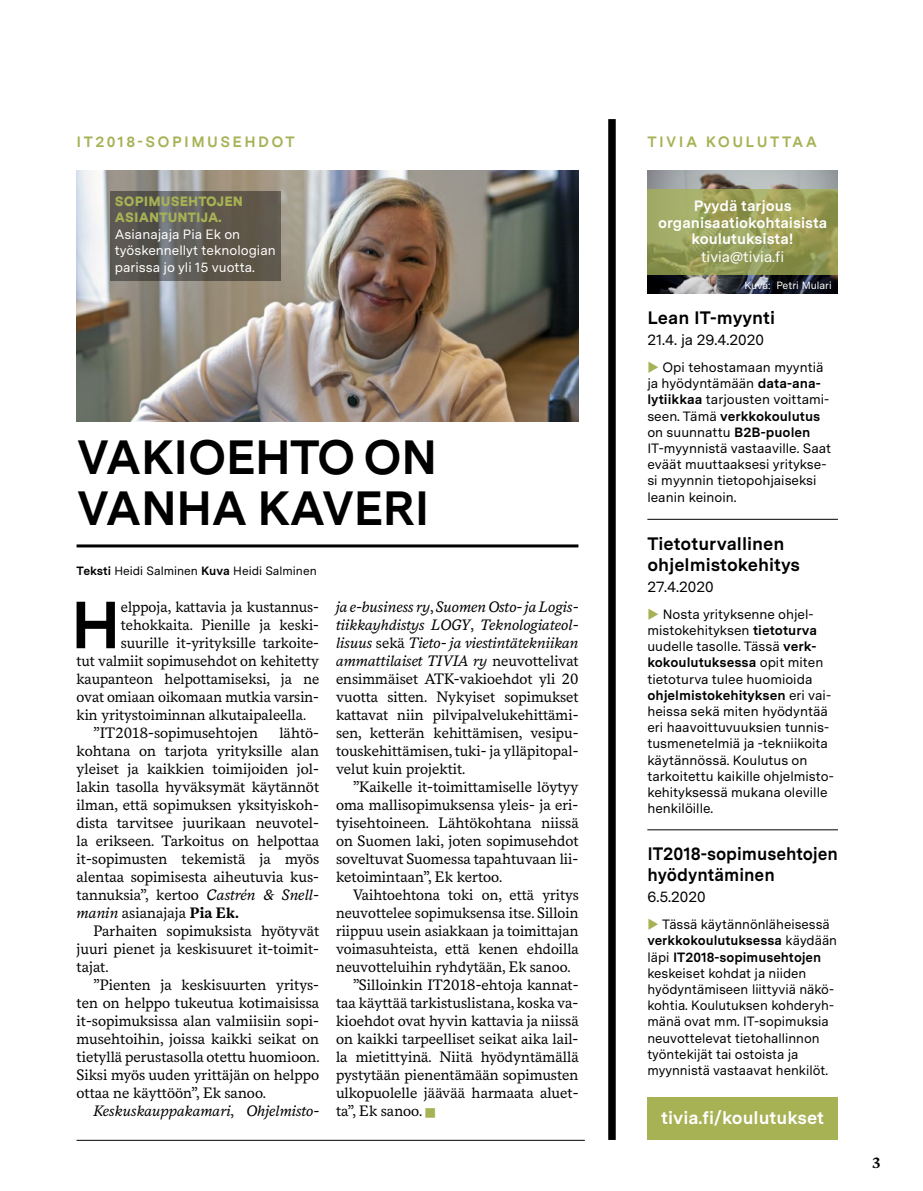
<style>
.page{position:relative;width:923px;height:1191px;background:#fff}
.page>*{position:absolute;margin:0;border:0;box-sizing:border-box;transform-origin:0 0}
.t1{font:700 66.45px "Messina Sans";color:#000}
.t2{font:700 48px/51px "Messina Sans";letter-spacing:-.02em;color:#000}
.t3{font:700 18px/21px "Messina Sans";color:#000}
.t4{font:700 18px/21px "Messina Sans";color:#000;scale:.95 1}
.t5{font:700 18px "Messina Sans";color:#fff}
.t6{font:16.5px "Wingdings";color:#a7b255}
.t7{font:15px/18px "Messina Serif";color:#000;text-align:justify}
.t8{font:700 15px/16.5px "Messina Sans";color:#fff;text-align:center}
.t9{font:700 15px "Messina Sans";letter-spacing:.16em;color:#a7b255}
.t10{font:15px "Messina Sans";color:#000}
.t11{font:italic 15px "Messina Serif";color:#000}
.t12{font:15px "Messina Sans";color:#fff}
.t13{font:700 15px "Messina Serif";color:#000}
.t14{font:13.5px/16.2px "Messina Sans";color:#000}
.t15{font:13.5px/16.5px "Messina Sans";color:#fff}
.t16{font:900 13.5px/16.5px "Messina Sans";letter-spacing:.01em;color:#a7b255}
.t17{font:12px "Messina Sans";color:#000}
.t18{font:10.5px "Messina Sans";color:#fff}
.s1{font-weight:700}
.s2{color:#a7b255}
.s3{font-style:italic}
.s4{font-style:normal}
</style>
<div class="page">
<img style="left:77px;top:170px;width:501px;height:251px">
<div style="left:647px;top:1097px;width:191px;height:43px;background:#a7b255"></div>
<hr style="left:77px;top:544px;width:501px;height:3px;background:#000">
<hr style="left:647px;top:829px;width:191px;height:1px;background:#000">
<hr style="left:647px;top:519px;width:191px;height:1px;background:#000">
<hr style="left:77px;top:1140px;width:508px;height:1px;background:#000">
<div style="left:608px;top:119px;width:8px;height:1021px;background:#000"></div>
<img style="left:647px;top:170px;width:191px;height:123px">
<svg style="left:647px;top:189px;width:191px;height:85px;background:#989e58"></svg>
<svg style="left:111px;top:191px;width:170px;height:90px;background:#5e5a52"></svg>
<p class="t9" style="left:77px;top:131px;width:220px">IT2018-SOPIMUSEHDOT</p>
<p class="t9" style="left:647px;top:131px;width:171px">TIVIA KOULUTTAA</p>
<p class="t16" style="left:115px;top:192px;width:130px">SOPIMUSEHTOJEN<br>ASIANTUNTIJA.</p>
<p class="t15" style="left:115px;top:225px;width:162px">Asianajaja Pia Ek on työskennellyt teknologian parissa jo yli 15 vuotta.</p>
<h2 class="t2" style="left:77px;top:430px;width:362px">VAKIOEHTO ON<br>VANHA KAVERI</h2>
<p class="t17" style="left:77px;top:561px;width:242px"><span class="s1">Teksti</span> Heidi Salminen <span class="s1">Kuva</span> Heidi Salminen</p>
<p class="t8" style="left:658px;top:197px;width:171px">Pyydä tarjous organisaatiokohtaisista koulutuksista!</p>
<p class="t12" style="left:701px;top:246px;width:85px">tivia@tivia.fi</p>
<p class="t18" style="left:744px;top:277px;width:89px">Kuva: Petri Mulari</p>
<p class="t3" style="left:647px;top:306px;width:129px">Lean IT-myynti</p>
<p class="t10" style="left:647px;top:328px;width:118px">21.4. ja 29.4.2020</p>
<p class="t14" style="left:647px;top:359px;width:185px"><span class="s2">◆</span> Opi tehostamaan myyntiä ja hyödyntämään <span class="s1">data-ana&shy;lytiikkaa</span> tarjousten voittami&shy;seen. Tämä <span class="s1">verkkokoulutus </span>on suunnattu <span class="s1">B2B-puolen<br></span>IT-myynnistä vastaaville. Saat eväät muuttaaksesi yritykse&shy;si myynnin tietopohjaiseksi leanin keinoin.</p>
<p class="t3" style="left:647px;top:532px;width:154px">Tietoturvallinen ohjelmistokehitys</p>
<p class="t10" style="left:647px;top:575px;width:68px">27.4.2020</p>
<h1 class="t1" style="left:71px;top:575px;width:52px">H</h1>
<p class="t7" style="left:121px;top:597px;width:200px">elppoja, kattavia ja kustannus-</p>
<p class="t7" style="left:121px;top:615px;width:200px">tehokkaita. Pienille ja keski-</p>
<p class="t7" style="left:121px;top:633px;width:200px">suurille it-yrityksille tarkoite-</p>
<p class="t7" style="left:77px;top:651px;width:244px">tut valmiit sopimusehdot on kehitetty</p>
<p class="t7" style="left:77px;top:669px;width:244px">kaupanteon helpottamiseksi, ja ne</p>
<p class="t7" style="left:77px;top:687px;width:244px">ovat omiaan oikomaan mutkia varsin-</p>
<p class="t7" style="left:77px;top:705px;width:231px">kin yritystoiminnan alkutaipaleella.</p>
<p class="t7" style="left:94px;top:723px;width:166px">”IT2018-sopimusehtojen</p>
<p class="t7" style="left:77px;top:723px;width:244px;text-indent:203px">lähtö&shy;kohtana on tarjota yrityksille alan yleiset ja kaikkien toimijoiden jol&shy;lakin tasolla hyväksymät käytännöt ilman, että sopimuksen yksityiskoh&shy;dista tarvitsee juurikaan neuvotel&shy;la erikseen. Tarkoitus on helpottaa it-sopimusten tekemistä ja myös alentaa sopimisesta aiheutuvia kus&shy;tannuksia”, kertoo <span class="s3">Castrén &amp; Snell&shy;manin</span> asianajaja <span class="s1">Pia Ek.</span></p>
<p class="t7" style="left:77px;top:921px;width:244px;text-indent:17px">Parhaiten sopimuksista hyötyvät juuri pienet ja keskisuuret it-toimit&shy;tajat.</p>
<p class="t7" style="left:77px;top:975px;width:245px;text-indent:17px">”Pienten ja keskisuurten yritys&shy;ten on helppo tukeutua kotimaisissa it-sopimuksissa alan valmiisiin sopi&shy;musehtoihin, joissa kaikki seikat on tietyllä perustasolla otettu huomioon.<br>Siksi myös uuden yrittäjän on helppo ottaa ne käyttöön”, Ek sanoo.</p>
<p class="t11" style="left:94px;top:1100px;width:227px">Keskuskauppakamari<span class="s4">,</span> Ohjelmisto-</p>
<p class="t7" style="left:336px;top:597px;width:244px"><span class="s3">ja e-business ry</span>, <span class="s3">Suomen Osto- ja Logis&shy;tiikkayhdistys LOGY</span>, <span class="s3">Teknologiateol&shy;lisuus</span> sekä <span class="s3">Tieto- ja viestintätekniikan ammattilaiset TIVIA ry</span> neuvottelivat ensimmäiset ATK-vakioehdot yli 20 vuotta sitten. Nykyiset sopimukset kattavat niin pilvipalvelukehittämi&shy;sen, ketterän kehittämisen, vesipu&shy;touskehittämisen, tuki- ja ylläpitopal&shy;velut kuin projektit.</p>
<p class="t7" style="left:336px;top:777px;width:244px;text-indent:17px">”Kaikelle it-toimittamiselle löytyy oma mallisopimuksensa yleis- ja eri&shy;tyisehtoineen. Lähtökohtana niissä on Suomen laki, joten sopimusehdot soveltuvat Suomessa tapahtuvaan lii&shy;ketoimintaan”, Ek kertoo.</p>
<p class="t7" style="left:353px;top:885px;width:227px">Vaihtoehtona toki on, että yritys</p>
<p class="t7" style="left:336px;top:903px;width:244px">neuvottelee sopimuksensa itse. Silloin</p>
<p class="t7" style="left:336px;top:921px;width:244px">riippuu usein asiakkaan ja toimittajan</p>
<p class="t7" style="left:336px;top:939px;width:244px">voimasuhteista, että kenen ehdoilla</p>
<p class="t7" style="left:336px;top:957px;width:236px">neuvotteluihin ryhdytään, Ek sanoo.</p>
<p class="t7" style="left:353px;top:975px;width:227px">”Silloinkin IT2018-ehtoja kannat-</p>
<p class="t7" style="left:336px;top:993px;width:244px">taa käyttää tarkistuslistana, koska va-</p>
<p class="t7" style="left:336px;top:1011px;width:244px">kioehdot ovat hyvin kattavia ja niissä</p>
<p class="t7" style="left:336px;top:1029px;width:244px">on kaikki tarpeelliset seikat aika lail-</p>
<p class="t7" style="left:336px;top:1047px;width:244px">la mietittyinä. Niitä hyödyntämällä</p>
<p class="t7" style="left:336px;top:1065px;width:244px">pystytään pienentämään sopimusten</p>
<p class="t7" style="left:336px;top:1083px;width:244px">ulkopuolelle jäävää harmaata aluet-</p>
<p class="t7" style="left:336px;top:1101px;width:88px">ta”, Ek sanoo.</p>
<p class="t14" style="left:647px;top:605px;width:188px"><span class="s2">◆</span> Nosta yrityksenne ohjel&shy;mistokehityksen <span class="s1">tietoturva </span>uudelle tasolle. Tässä <span class="s1">verk&shy;kokoulutuksessa</span> opit miten tietoturva tulee huomioida <span class="s1">ohjelmistokehityksen</span> eri vai&shy;heissa sekä miten hyödyntää eri haavoittuvuuksien tunnis&shy;tusmenetelmiä ja -tekniikoita käytännössä. Koulutus on tarkoitettu kaikille ohjelmisto&shy;kehityksessä mukana oleville henkilöille.</p>
<p class="t4" style="left:647px;top:842px;width:202px">IT2018-sopimusehtojen hyödyntäminen</p>
<p class="t10" style="left:647px;top:885px;width:60px">6.5.2020</p>
<p class="t14" style="left:647px;top:916px;width:191px"><span class="s2">◆</span> Tässä käytännönläheisessä <span class="s1">verkkokoulutuksessa</span> käydään läpi <span class="s1">IT2018-sopimusehtojen </span>keskeiset kohdat ja niiden hyödyntämiseen liittyviä näkö&shy;kohtia. Koulutuksen kohderyh&shy;mänä ovat mm. IT-sopimuksia neuvottelevat tietohallinnon työntekijät tai ostoista ja myynnistä vastaavat henkilöt.</p>
<p class="t6" style="left:424px;top:1103px;width:14px">■</p>
<p class="t5" style="left:661px;top:1104px;width:164px">tivia.fi/koulutukset</p>
<p class="t13" style="left:872px;top:1151px;width:10px">3</p>
</div>
